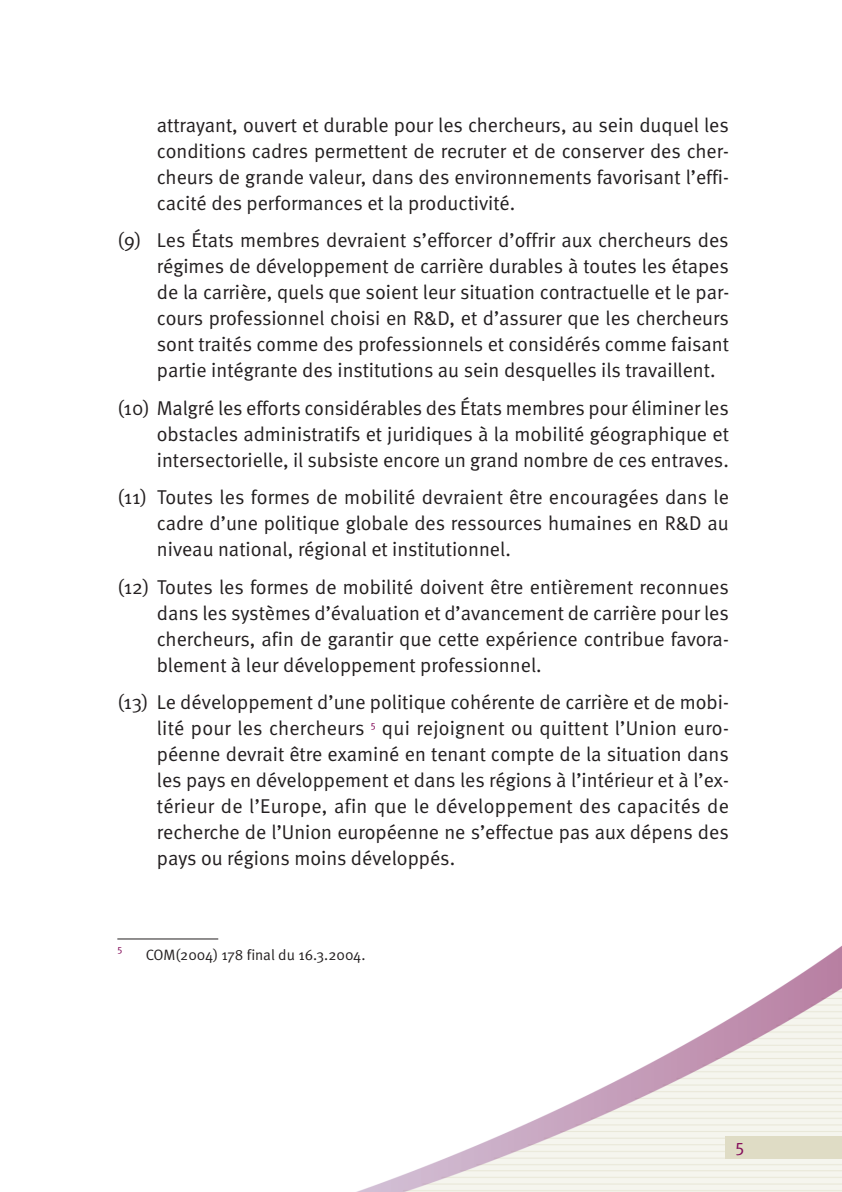
<style>
.page{position:relative;width:842px;height:1192px;background:#fff}
.page>*{position:absolute;margin:0;border:0;box-sizing:border-box;transform-origin:0 0}
.t1{font:20px/26px "Meta Normal";color:#231f20;text-align:justify}
.t2{font:18px "Meta Normal";color:#840c5a}
.t3{font:15px "Meta Normal";color:#231f20}
.t4{font:10px "Meta Normal";color:#840c5a}
</style>
<div class="page">
<svg style="left:117px;top:938px;width:725px;height:253px"></svg>
<p class="t1" style="left:157px;top:113px;width:573px">attrayant, ouvert et durable pour les chercheurs, au sein duquel les conditions cadres permettent de recruter et de conserver des cher&shy;cheurs de grande valeur, dans des environnements favorisant l’effi&shy;cacité des performances et la productivité.</p>
<p class="t1" style="left:157px;top:229px;width:574px;text-indent:-40px">(9) Les États membres devraient s’efforcer d’offrir aux chercheurs des régimes de développement de carrière durables à toutes les étapes de la carrière, quels que soient leur situation contractuelle et le par&shy;cours professionnel choisi en R&amp;D, et d’assurer que les chercheurs sont traités comme des professionnels et considérés comme faisant partie intégrante des institutions au sein desquelles ils travaillent.</p>
<p class="t1" style="left:157px;top:396px;width:573px;text-indent:-40px">(10) Malgré les efforts considérables des États membres pour éliminer les obstacles administratifs et juridiques à la mobilité géographique et intersectorielle, il subsiste encore un grand nombre de ces entraves.</p>
<p class="t1" style="left:157px;top:485px;width:573px;text-indent:-39px">(11) Toutes les formes de mobilité devraient être encouragées dans le cadre d’une politique globale des ressources humaines en R&amp;D au niveau national, régional et institutionnel.</p>
<p class="t1" style="left:157px;top:575px;width:573px;text-indent:-39px">(12) Toutes les formes de mobilité doivent être entièrement reconnues dans les systèmes d’évaluation et d’avancement de carrière pour les chercheurs, afin de garantir que cette expérience contribue favora&shy;blement à leur développement professionnel.</p>
<p class="t1" style="left:157px;top:690px;width:573px;text-indent:-40px">(13) Le développement d’une politique cohérente de carrière et de mobi&shy;lité pour les chercheurs <sup>5</sup> qui rejoignent ou quittent l’Union euro&shy;péenne devrait être examiné en tenant compte de la situation dans les pays en développement et dans les régions à l’intérieur et à l’ex&shy;térieur de l’Europe, afin que le développement des capacités de recherche de l’Union européenne ne s’effectue pas aux dépens des pays ou régions moins développés.</p>
<p class="t4" style="left:117px;top:944px;width:6px">5</p>
<p class="t3" style="left:146px;top:948px;width:221px">COM(2004) 178 final du 16.3.2004.</p>
<p class="t2" style="left:735px;top:1138px;width:10px">5</p>
</div>
